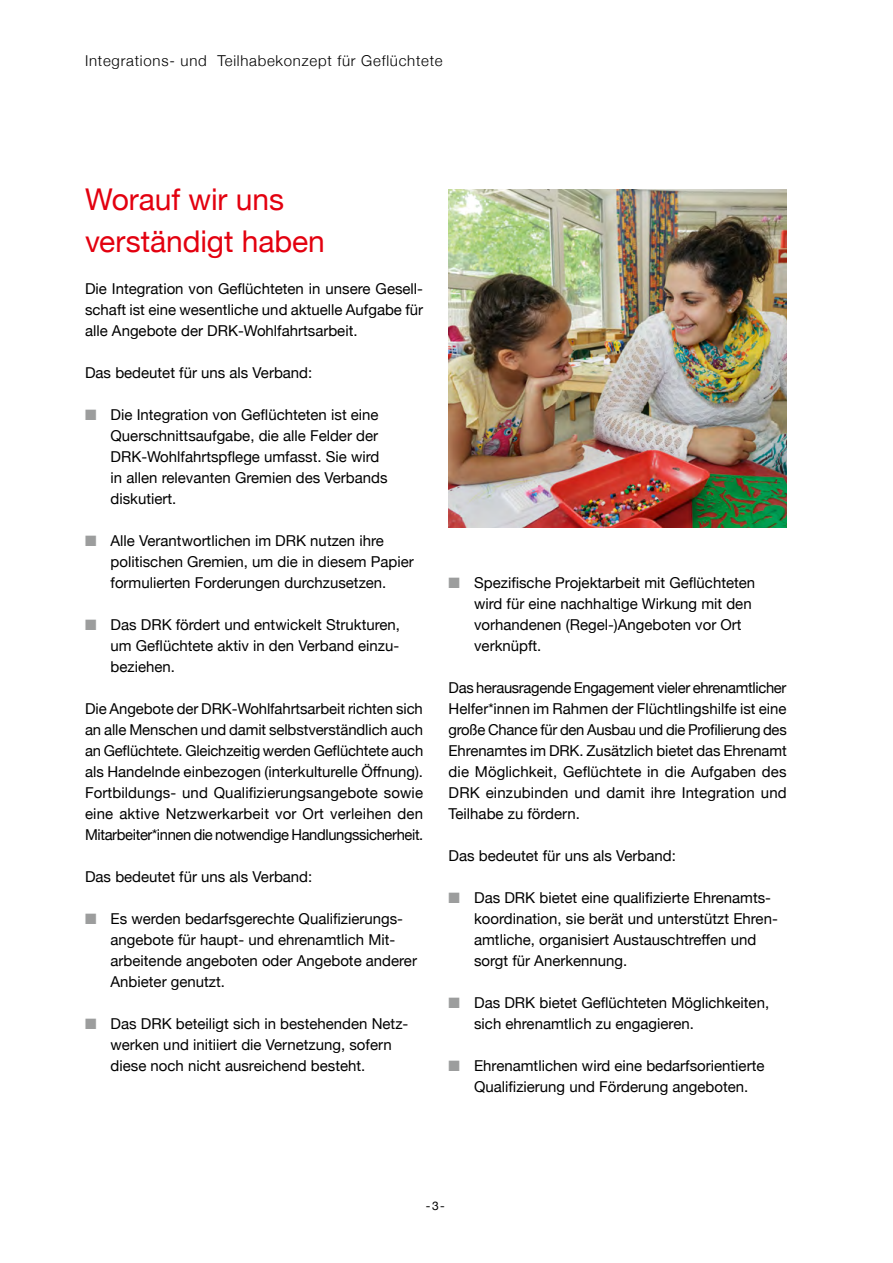
<style>
.page{position:relative;width:893px;height:1263px;background:#fff}
.page>*{position:absolute;margin:0;border:0;box-sizing:border-box;transform-origin:0 0}
.t1{font:30px/42px "Helvetica Neue";letter-spacing:-.005em;color:#e3000f}
.Lauftext{font:15px/21px "Helvetica Neue";color:#000}
.t2{font:300 15px "Helvetica Neue";letter-spacing:.05em;color:#000}
.t3{font:12px "Helvetica Neue";color:#000}
.s1{color:#9c9d9d}
</style>
<div class="page">
<img style="left:449px;top:189px;width:338px;height:338px">
<p class="t2" style="left:85px;top:48px;width:359px">Integrations- und Teilhabekonzept für Geflüchtete</p>
<h1 class="t1" style="left:85px;top:180px;width:241px">Worauf wir uns verständigt haben</h1>
<p class="Lauftext" style="left:85px;top:279px;width:340px;text-align:justify">Die Integration von Geflüchteten in unsere Gesell&shy;schaft ist eine wesentliche und aktuelle Aufgabe für alle Angebote der DRK-Wohlfahrtsarbeit.</p>
<p class="Lauftext" style="left:85px;top:363px;width:229px">Das bedeutet für uns als Verband:</p>
<p class="Lauftext" style="left:111px;top:405px;width:279px;text-indent:-26px"><span class="s1">■</span> Die Integration von Geflüchteten ist eine Querschnittsaufgabe, die alle Felder der DRK-Wohlfahrtspflege umfasst. Sie wird in allen relevanten Gremien des Verbands diskutiert.</p>
<p class="Lauftext" style="left:111px;top:531px;width:305px;text-indent:-26px"><span class="s1">■</span> Alle Verantwortlichen im DRK nutzen ihre politischen Gremien, um die in diesem Papier formulierten Forderungen durchzusetzen.</p>
<p class="Lauftext" style="left:111px;top:615px;width:291px;text-align:justify;text-indent:-26px"><span class="s1">■</span> Das DRK fördert und entwickelt Strukturen, um Geflüchtete aktiv in den Verband einzu&shy;beziehen.</p>
<p class="Lauftext" style="left:85px;top:699px;width:340px;text-align:justify">Die Angebote der DRK-Wohlfahrtsarbeit richten sich an alle Menschen und damit selbstverständlich auch an Geflüchtete. Gleichzeitig werden Geflüchtete auch als Handelnde einbezogen (interkulturelle Öffnung).<br>Fortbildungs- und Qualifizierungsangebote sowie eine aktive Netzwerkarbeit vor Ort verleihen den Mitarbeiter*innen die notwendige Handlungssicherheit.</p>
<p class="Lauftext" style="left:85px;top:867px;width:229px">Das bedeutet für uns als Verband:</p>
<p class="Lauftext" style="left:111px;top:909px;width:308px;text-indent:-26px"><span class="s1">■</span> Es werden bedarfsgerechte Qualifizierungs&shy;angebote für haupt- und ehrenamtlich Mit&shy;arbeitende angeboten oder Angebote anderer Anbieter genutzt.</p>
<p class="Lauftext" style="left:111px;top:1014px;width:299px;text-indent:-26px"><span class="s1">■</span> Das DRK beteiligt sich in bestehenden Netz&shy;werken und initiiert die Vernetzung, sofern diese noch nicht ausreichend besteht.</p>
<p class="Lauftext" style="left:474px;top:573px;width:283px;text-indent:-26px"><span class="s1">■</span> Spezifische Projektarbeit mit Geflüchteten wird für eine nachhaltige Wirkung mit den vorhandenen (Regel-)Angeboten vor Ort verknüpft.</p>
<p class="Lauftext" style="left:449px;top:678px;width:340px;text-align:justify">Das herausragende Engagement vieler ehrenamtlicher Helfer*innen im Rahmen der Flüchtlingshilfe ist eine große Chance für den Ausbau und die Profilierung des Ehrenamtes im DRK. Zusätzlich bietet das Ehrenamt die Möglichkeit, Geflüchtete in die Aufgaben des DRK einzubinden und damit ihre Integration und Teilhabe zu fördern.</p>
<p class="Lauftext" style="left:449px;top:846px;width:229px">Das bedeutet für uns als Verband:</p>
<p class="Lauftext" style="left:474px;top:888px;width:305px;text-indent:-26px"><span class="s1">■</span> Das DRK bietet eine qualifizierte Ehrenamts&shy;koordination, sie berät und unterstützt Ehren&shy;amtliche, organisiert Austauschtreffen und sorgt für Anerkennung.</p>
<p class="Lauftext" style="left:474px;top:993px;width:297px;text-indent:-26px"><span class="s1">■</span> Das DRK bietet Geflüchteten Möglichkeiten, sich ehrenamtlich zu engagieren.</p>
<p class="Lauftext" style="left:474px;top:1056px;width:292px;text-indent:-26px"><span class="s1">■</span> Ehrenamtlichen wird eine bedarfsorientierte<br>Qualifizierung und Förderung angeboten.</p>
<p class="t3" style="left:426px;top:1197px;width:17px">- 3 -</p>
</div>
